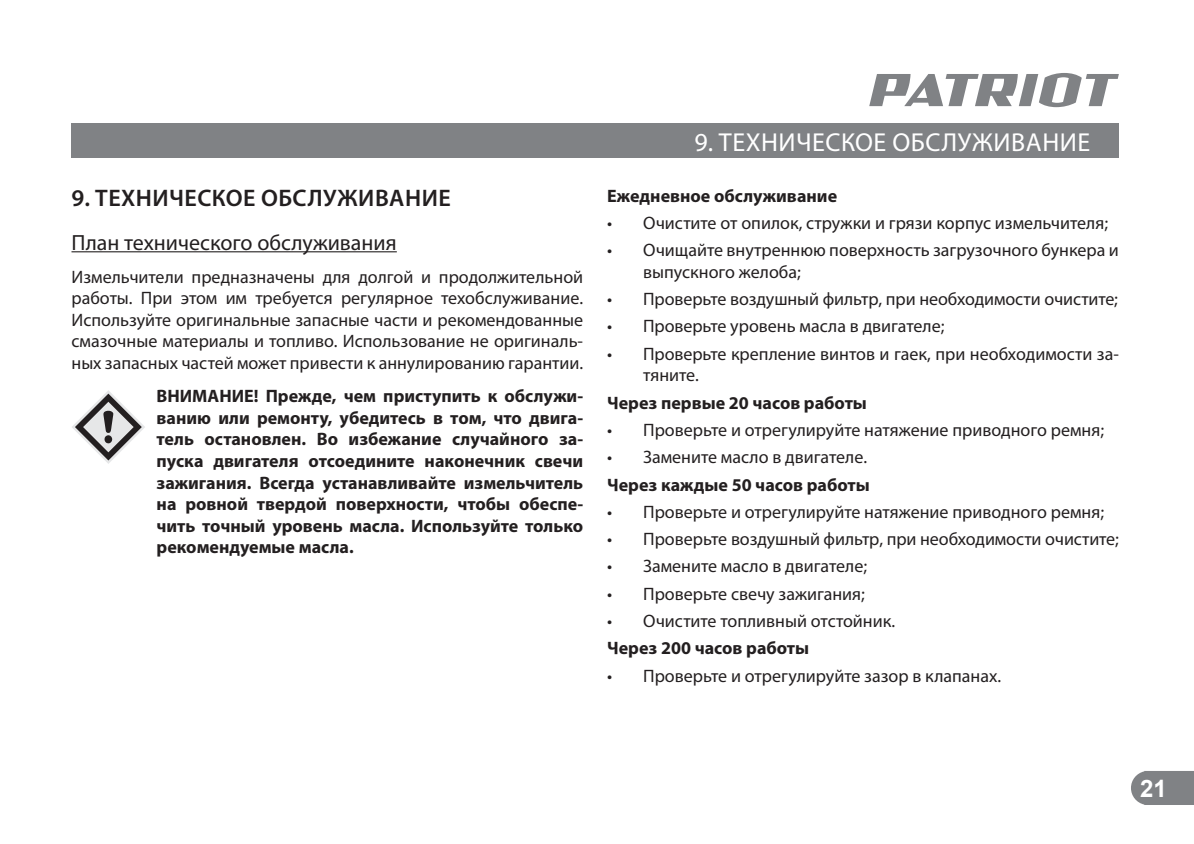
<style>
.page{position:relative;width:1194px;height:844px;background:#fff}
.page>*{position:absolute;margin:0;border:0;box-sizing:border-box;transform-origin:0 0}
.t1{font:26px "Myriad Pro";letter-spacing:.02em;color:#fff}
.t2{font:600 24px "Myriad Pro";letter-spacing:.02em;color:#231f20}
.t3{font:700 24px "Arial";color:#fff}
.t4{font:22px "Myriad Pro";color:#231f20}
.t5{font:18px/21.6px "Myriad Pro";color:#231f20}
.t6{font:700 18px/21.6px "Myriad Pro";color:#231f20;text-align:justify}
</style>
<div class="page">
<div style="left:1131px;top:771px;width:62px;height:33px;background:#808285"></div>
<svg style="left:869px;top:73px;width:249px;height:34px"></svg>
<div style="left:71px;top:124px;width:1047px;height:34px;background:#808285"></div>
<svg style="left:72px;top:390px;width:73px;height:73px"></svg>
<hr style="left:71px;top:251px;width:326px;height:1px;background:#231f20">
<h2 class="t2" style="left:71px;top:186px;width:380px">9. ТЕХНИЧЕСКОЕ ОБСЛУЖИВАНИЕ</h2>
<p class="t4" style="left:71px;top:231px;width:327px">План технического обслуживания</p>
<p class="t5" style="left:71px;top:266px;width:513px;text-align:justify">Измельчители предназначены для долгой и продолжительной работы. При этом им требуется регулярное техобслуживание.<br>Используйте оригинальные запасные части и рекомендованные смазочные материалы и топливо. Использование не оригиналь&shy;ных запасных частей может привести к аннулированию гарантии.</p>
<p class="t6" style="left:156px;top:386px;width:428px">ВНИМАНИЕ! Прежде, чем приступить к обслужи&shy;ванию или ремонту, убедитесь в том, что двига&shy;тель остановлен. Во избежание случайного за&shy;пуска двигателя отсоедините наконечник свечи зажигания. Всегда устанавливайте измельчитель на ровной твердой поверхности, чтобы обеспе&shy;чить точный уровень масла. Используйте только рекомендуемые масла.</p>
<h1 class="t1" style="left:694px;top:129px;width:397px">9. ТЕХНИЧЕСКОЕ ОБСЛУЖИВАНИЕ</h1>
<p class="t6" style="left:607px;top:186px;width:231px">Ежедневное обслуживание</p>
<p class="t5" style="left:607px;top:213px;width:502px">• Очистите от опилок, стружки и грязи корпус измельчителя;</p>
<p class="t5" style="left:643px;top:240px;width:477px;text-indent:-36px">• Очищайте внутреннюю поверхность загрузочного бункера и выпускного желоба;</p>
<p class="t5" style="left:607px;top:289px;width:512px">• Проверьте воздушный фильтр, при необходимости очистите;</p>
<p class="t5" style="left:607px;top:316px;width:339px">• Проверьте уровень масла в двигателе;</p>
<p class="t5" style="left:643px;top:343px;width:477px;text-indent:-36px">• Проверьте крепление винтов и гаек, при необходимости за&shy;тяните.</p>
<p class="t6" style="left:607px;top:393px;width:261px">Через первые 20 часов работы</p>
<p class="t5" style="left:607px;top:419px;width:498px">• Проверьте и отрегулируйте натяжение приводного ремня;</p>
<p class="t5" style="left:607px;top:447px;width:261px">• Замените масло в двигателе.</p>
<p class="t6" style="left:607px;top:475px;width:264px">Через каждые 50 часов работы</p>
<p class="t5" style="left:607px;top:501px;width:498px">• Проверьте и отрегулируйте натяжение приводного ремня;</p>
<p class="t5" style="left:607px;top:528px;width:513px">• Проверьте воздушный фильтр, при необходимости очистите;</p>
<p class="t5" style="left:607px;top:556px;width:261px">• Замените масло в двигателе;</p>
<p class="t5" style="left:607px;top:583px;width:259px">• Проверьте свечу зажигания;</p>
<p class="t5" style="left:607px;top:610px;width:289px">• Очистите топливный отстойник.</p>
<p class="t6" style="left:607px;top:638px;width:203px">Через 200 часов работы</p>
<p class="t5" style="left:607px;top:665px;width:395px">• Проверьте и отрегулируйте зазор в клапанах.</p>
<h2 class="t3" style="left:1139px;top:774px;width:28px">21</h2>
</div>
